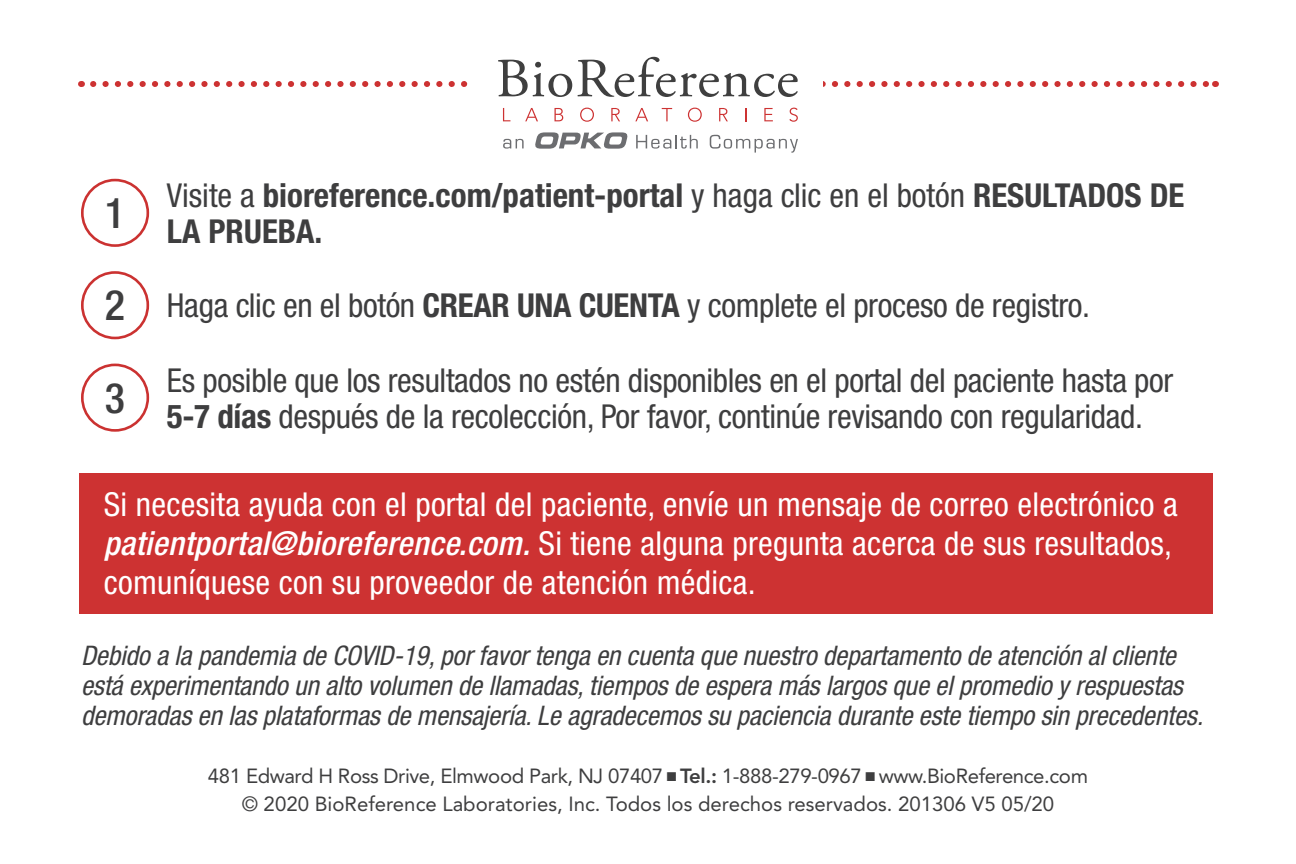
<style>
.page{position:relative;width:1296px;height:864px;background:#fff}
.page>*{position:absolute;margin:0;border:0;box-sizing:border-box;transform-origin:0 0}
.Numbers{font:500 condensed 42px "Helvetica Neue LT Std";color:#3e3e3f}
.Copy{font:condensed 33px/36px "Helvetica Neue LT Std";letter-spacing:-.01em;color:#3e3e3f}
.Copy-2{font:condensed 33px/39px "Helvetica Neue LT Std";letter-spacing:.01em;color:#fff}
.Copy-3{font:700 condensed 33px/36px "Helvetica Neue LT Std";color:#3e3e3f}
.Note{font:italic condensed 27px/30px "Helvetica Neue LT Std";letter-spacing:-.005em;color:#3e3e3f}
.t1{font:20.4px "Avenir LT Std";letter-spacing:-.02em;color:#3e3e3f}
.t2{font:20.4px "Avenir LT Std";color:#3e3e3f}
.s1{font-weight:400}
.s2{font-weight:700}
.s3{font-weight:500;font-style:italic}
.s4{font-weight:800}
</style>
<div class="page">
<svg style="left:503px;top:139px;width:21px;height:10px"></svg>
<svg style="left:535px;top:132px;width:93px;height:17px"></svg>
<svg style="left:636px;top:135px;width:62px;height:14px"></svg>
<svg style="left:710px;top:135px;width:11px;height:14px"></svg>
<svg style="left:724px;top:139px;width:8px;height:10px"></svg>
<svg style="left:736px;top:139px;width:62px;height:14px"></svg>
<svg style="left:93px;top:57px;width:1116px;height:40px"></svg>
<svg style="left:503px;top:108px;width:7px;height:13px"></svg>
<svg style="left:525px;top:108px;width:13px;height:13px"></svg>
<svg style="left:554px;top:108px;width:9px;height:13px"></svg>
<svg style="left:580px;top:108px;width:14px;height:14px"></svg>
<svg style="left:611px;top:108px;width:9px;height:13px"></svg>
<svg style="left:635px;top:108px;width:13px;height:13px"></svg>
<svg style="left:662px;top:108px;width:10px;height:13px"></svg>
<svg style="left:688px;top:108px;width:14px;height:14px"></svg>
<svg style="left:719px;top:108px;width:9px;height:13px"></svg>
<svg style="left:745px;top:108px;width:1px;height:13px"></svg>
<svg style="left:764px;top:108px;width:9px;height:13px"></svg>
<svg style="left:789px;top:108px;width:9px;height:14px"></svg>
<div style="left:80px;top:473px;width:1134px;height:141px;background:#cd3232"></div>
<div style="left:81px;top:179px;width:68px;height:68px;border:3px solid #cb3231;border-radius:50%"></div>
<div style="left:81px;top:271px;width:68px;height:68px;border:3px solid #cb3231;border-radius:50%"></div>
<div style="left:81px;top:364px;width:68px;height:68px;border:3px solid #cb3231;border-radius:50%"></div>
<p class="Numbers" style="left:105px;top:188px;width:22px">1</p>
<p class="Numbers" style="left:105px;top:280px;width:22px">2</p>
<p class="Numbers" style="left:105px;top:373px;width:22px">3</p>
<p class="Copy-3" style="left:167px;top:176px;width:1019px"><span class="s1">Visite a</span> bioreference.com/patient-portal <span class="s1">y haga clic en el botón</span> RESULTADOS DE<br>LA PRUEBA.</p>
<p class="Copy" style="left:167px;top:287px;width:925px">Haga clic en el botón <span class="s2">CREAR UNA CUENTA</span> y complete el proceso de registro.</p>
<p class="Copy" style="left:167px;top:363px;width:1008px">Es posible que los resultados no estén disponibles en el portal del paciente hasta por<br><span class="s2">5-7 días</span> después de la recolección, Por favor, continúe revisando con regularidad.</p>
<p class="Copy-2" style="left:104px;top:485px;width:1076px">Si necesita ayuda con el portal del paciente, envíe un mensaje de correo electrónico a <span class="s3">patientportal@bioreference.com.</span> Si tiene alguna pregunta acerca de sus resultados, comuníquese con su proveedor de atención médica.</p>
<p class="Note" style="left:81px;top:641px;width:1124px">Debido a la pandemia de COVID-19, por favor tenga en cuenta que nuestro departamento de atención al cliente está experimentando un alto volumen de llamadas, tiempos de espera más largos que el promedio y respuestas demoradas en las plataformas de mensajería. Le agradecemos su paciencia durante este tiempo sin precedentes.</p>
<p class="t1" style="left:208px;top:764px;width:882px">481 Edward H Ross Drive, Elmwood Park, NJ 07407 ■ <span class="s4">Tel.:</span> 1-888-279-0967 ■ www.BioReference.com</p>
<p class="t2" style="left:242px;top:792px;width:814px">© 2020 BioReference Laboratories, Inc. Todos los derechos reservados. 201306 V5 05/20</p>
</div>
